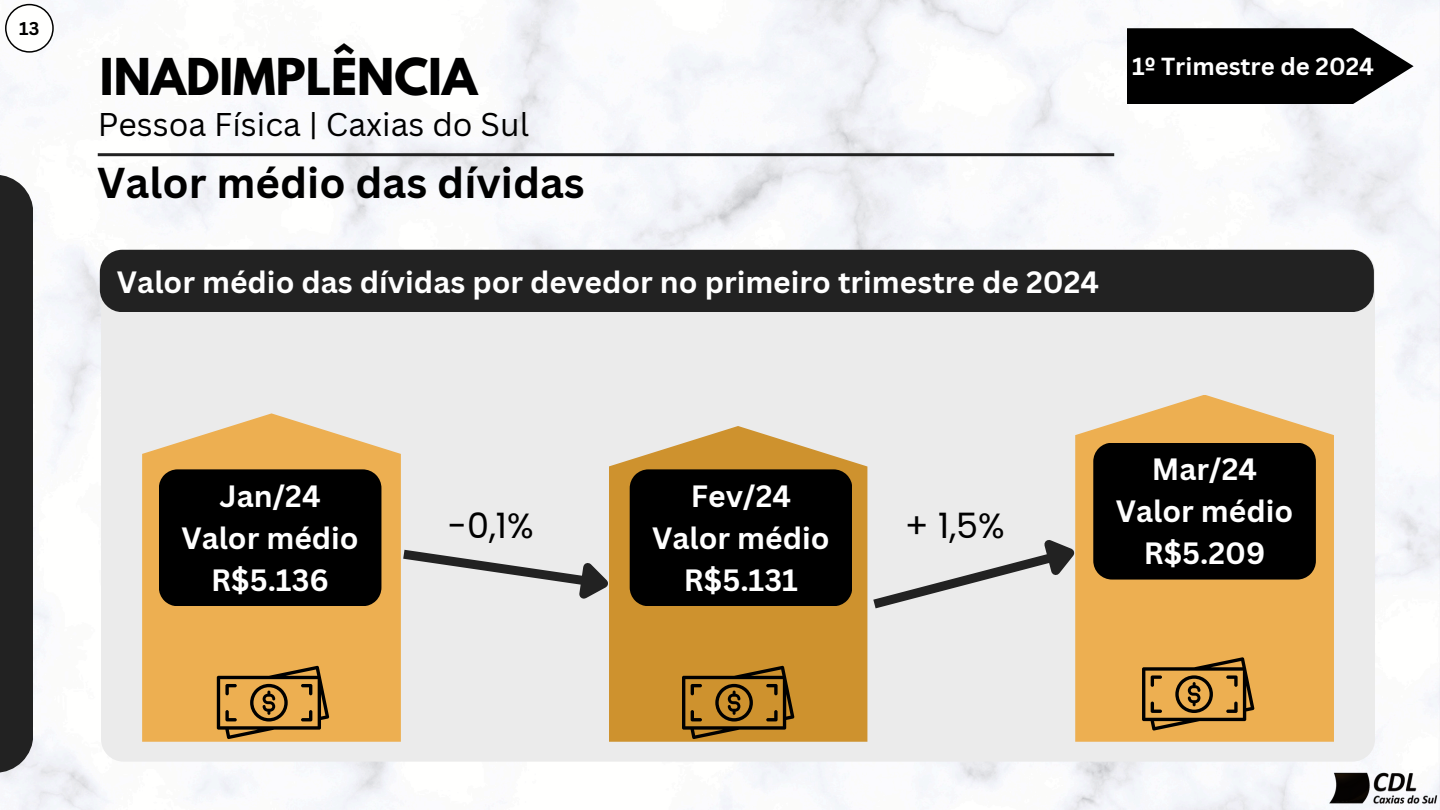
<style>
.page{position:relative;width:1440px;height:810px;background:#fff}
.page>*{position:absolute;margin:0;border:0;box-sizing:border-box;transform-origin:0 0}
.t1{font:700 45px "League Spartan";color:#000}
.t2{font:700 42px "Canva Sans";color:#000}
.t3{font:35px "Poppins";color:#000}
.t4{font:32px "Canva Sans";color:#000}
.t5{font:700 30px/42px "Canva Sans";color:#fff;text-align:center}
.t6{font:700 24px "Canva Sans";color:#fff}
.t7{font:700 18px "Canva Sans";color:#000}
</style>
<div class="page">
<hr style="left:98px;top:153px;width:1016px;height:3px;background:#222">
<div style="left:0;top:175px;width:33px;height:598px;background:#222"></div>
<div style="left:101px;top:250px;width:1274px;height:512px;background:#ebebeb;border-radius:23px"></div>
<div style="left:100px;top:250px;width:1274px;height:62px;background:#222;border-radius:22px"></div>
<svg style="left:1127px;top:28px;width:287px;height:76px;background:#1b1b1b"></svg>
<svg style="left:5px;top:4px;width:49px;height:49px"></svg>
<img style="left:1330px;top:769px;width:110px;height:41px">
<svg style="left:142px;top:413px;width:259px;height:329px;background:#ecb563"></svg>
<svg style="left:609px;top:426px;width:258px;height:316px;background:#d19d45"></svg>
<svg style="left:1075px;top:395px;width:259px;height:347px;background:#ecb665"></svg>
<div style="left:159px;top:469px;width:222px;height:137px;background:#000"></div>
<svg style="left:394px;top:544px;width:228px;height:73px"></svg>
<svg style="left:217px;top:666px;width:112px;height:73px;background:#ac7f3a"></svg>
<svg style="left:682px;top:666px;width:112px;height:73px;background:#966a21"></svg>
<svg style="left:1142px;top:657px;width:113px;height:74px;background:#ae803b"></svg>
<div style="left:630px;top:469px;width:222px;height:137px;background:#000"></div>
<svg style="left:863px;top:443px;width:453px;height:172px"></svg>
<h2 class="t7" style="left:19px;top:15px;width:22px">13</h2>
<h3 class="t1" style="left:100px;top:55px;width:379px">INADIMPLÊNCIA</h3>
<h4 class="t4" style="left:98px;top:102px;width:433px">Pessoa Física | Caxias do Sul</h4>
<p class="t2" style="left:97px;top:153px;width:489px">Valor médio das dívidas</p>
<p class="t5" style="left:117px;top:260px;width:984px">Valor médio das dívidas por devedor no primeiro trimestre de 2024</p>
<p class="t6" style="left:1132px;top:49px;width:243px">1º Trimestre de 2024</p>
<p class="t5" style="left:181px;top:474px;width:179px">Jan/24<br>Valor médio<br>R$5.136</p>
<h3 class="t3" style="left:448px;top:501px;width:87px">-0,1%</h3>
<h4 class="t5" style="left:652px;top:474px;width:179px">Fev/24<br>Valor médio<br>R$5.131</h4>
<h1 class="t3" style="left:905px;top:501px;width:101px">+ 1,5%</h1>
<p class="t5" style="left:1116px;top:448px;width:179px">Mar/24<br>Valor médio<br>R$5.209</p>
</div>
